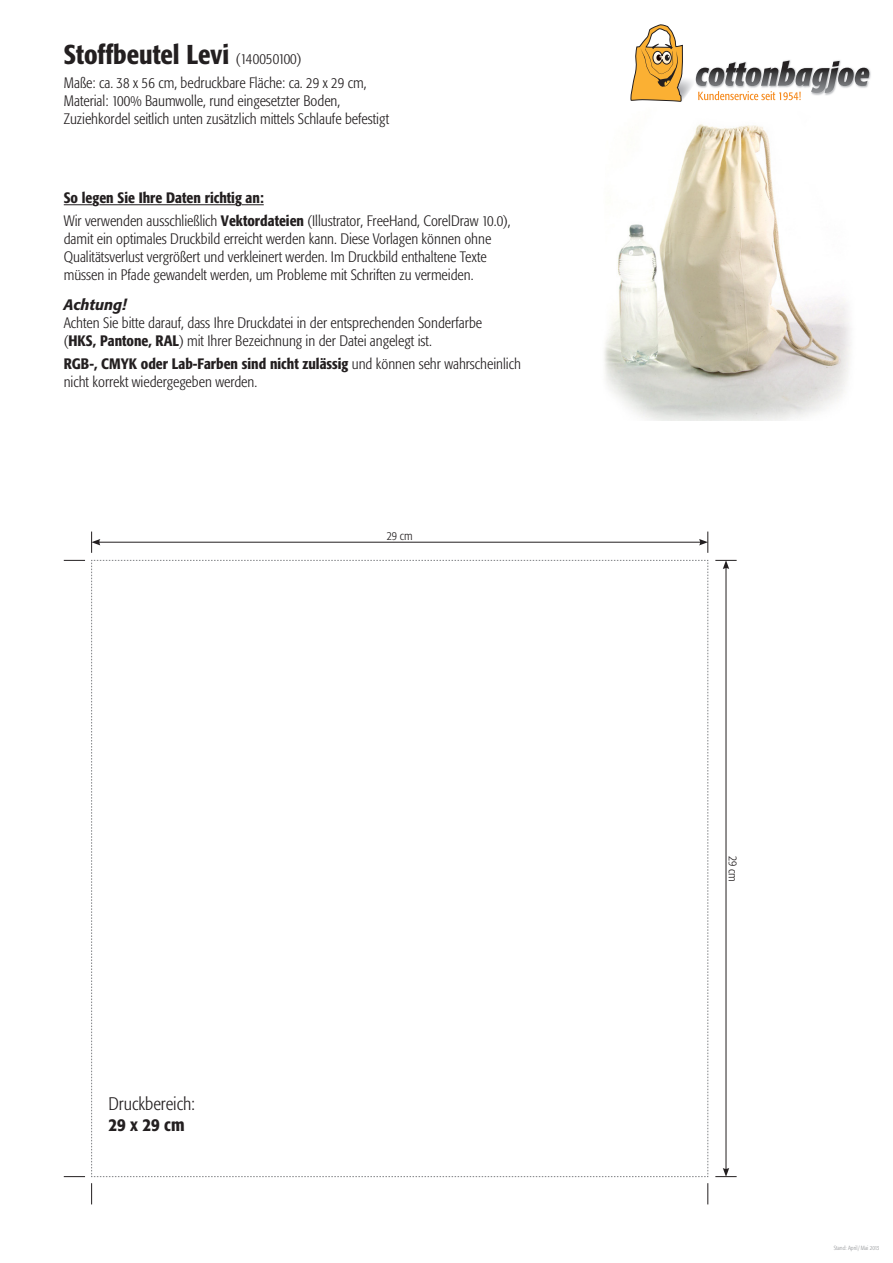
<style>
.page{position:relative;width:893px;height:1263px;background:#fff}
.page>*{position:absolute;margin:0;border:0;box-sizing:border-box;transform-origin:0 0}
.t1{font:500 condensed 27px "Formata";color:#231f20}
.t2{font:300 condensed 18px/21.6px "Formata";color:#231f20}
.t3{font:300 condensed 15px/18px "Formata";color:#231f20}
.t4{font:500 condensed 15px "Formata";color:#231f20}
.t5{font:italic 500 15px "Formata";color:#231f20}
.t6{font:300 condensed 12px "Formata";color:#231f20}
.t7{font:300 condensed 6px "Formata";color:#939598}
.s1{font-weight:300;font-size:15px}
.s2{font-weight:500}
</style>
<div class="page">
<img style="left:604px;top:124px;width:247px;height:296px">
<svg style="left:64px;top:204px;width:29px;height:1px"></svg>
<hr style="left:99px;top:204px;width:136px;height:1px;background:#231f20">
<svg style="left:242px;top:204px;width:22px;height:1px"></svg>
<svg style="left:91px;top:560px;width:617px;height:617px"></svg>
<hr style="left:726px;top:567px;width:1px;height:603px;background:#231f20">
<svg style="left:715px;top:560px;width:22px;height:9px"></svg>
<svg style="left:715px;top:1168px;width:22px;height:9px"></svg>
<hr style="left:98px;top:542px;width:603px;height:1px;background:#231f20">
<svg style="left:699px;top:531px;width:10px;height:22px"></svg>
<svg style="left:91px;top:531px;width:9px;height:22px"></svg>
<svg style="left:708px;top:1183px;width:1px;height:21px"></svg>
<svg style="left:91px;top:1183px;width:1px;height:21px"></svg>
<svg style="left:64px;top:1176px;width:21px;height:1px"></svg>
<svg style="left:64px;top:560px;width:21px;height:1px"></svg>
<img style="left:683px;top:79px;width:10px;height:20px">
<svg style="left:630px;top:24px;width:53px;height:78px"></svg>
<img style="left:784px;top:60px;width:87px;height:19px">
<svg style="left:695px;top:61px;width:174px;height:39px"></svg>
<p class="t1" style="left:64px;top:38px;width:239px">Stoffbeutel Levi <span class="s1">(140050100)</span></p>
<p class="t3" style="left:64px;top:74px;width:327px">Maße: ca. 38 x 56 cm, bedruckbare Fläche: ca. 29 x 29 cm,<br>Material: 100% Baumwolle, rund eingesetzter Boden,<br>Zuziehkordel seitlich unten zusätzlich mittels Schlaufe befestigt</p>
<p class="t4" style="left:64px;top:189px;width:201px">So legen Sie Ihre Daten richtig an:</p>
<p class="t3" style="left:64px;top:211px;width:448px">Wir verwenden ausschließlich <span class="s2">Vektordateien</span> (Illustrator, FreeHand, CorelDraw 10.0), damit ein optimales Druckbild erreicht werden kann. Diese Vorlagen können ohne Qualitätsverlust vergrößert und verkleinert werden. Im Druckbild enthaltene Texte müssen in Pfade gewandelt werden, um Probleme mit Schriften zu vermeiden.</p>
<p class="t5" style="left:64px;top:296px;width:64px">Achtung!</p>
<p class="t3" style="left:64px;top:314px;width:420px">Achten Sie bitte darauf, dass Ihre Druckdatei in der entsprechenden Sonderfarbe (<span class="s2">HKS, Pantone, RAL</span>) mit Ihrer Bezeichnung in der Datei angelegt ist.</p>
<p class="t3" style="left:64px;top:354px;width:459px"><span class="s2">RGB-, CMYK oder Lab-Farben sind nicht zulässig</span> und können sehr wahrscheinlich nicht korrekt wiedergegeben werden.</p>
<p class="t6" style="left:387px;top:529px;width:27px">29 cm</p>
<p class="t2" style="left:108px;top:1092px;width:88px">Druckbereich:<br><span class="s2">29 x 29 cm</span></p>
<p class="t6" style="left:740px;top:855px;width:27px;rotate:90deg">29 cm</p>
<p class="t7" style="left:834px;top:1244px;width:47px">Stand: April/Mai 2013</p>
</div>
